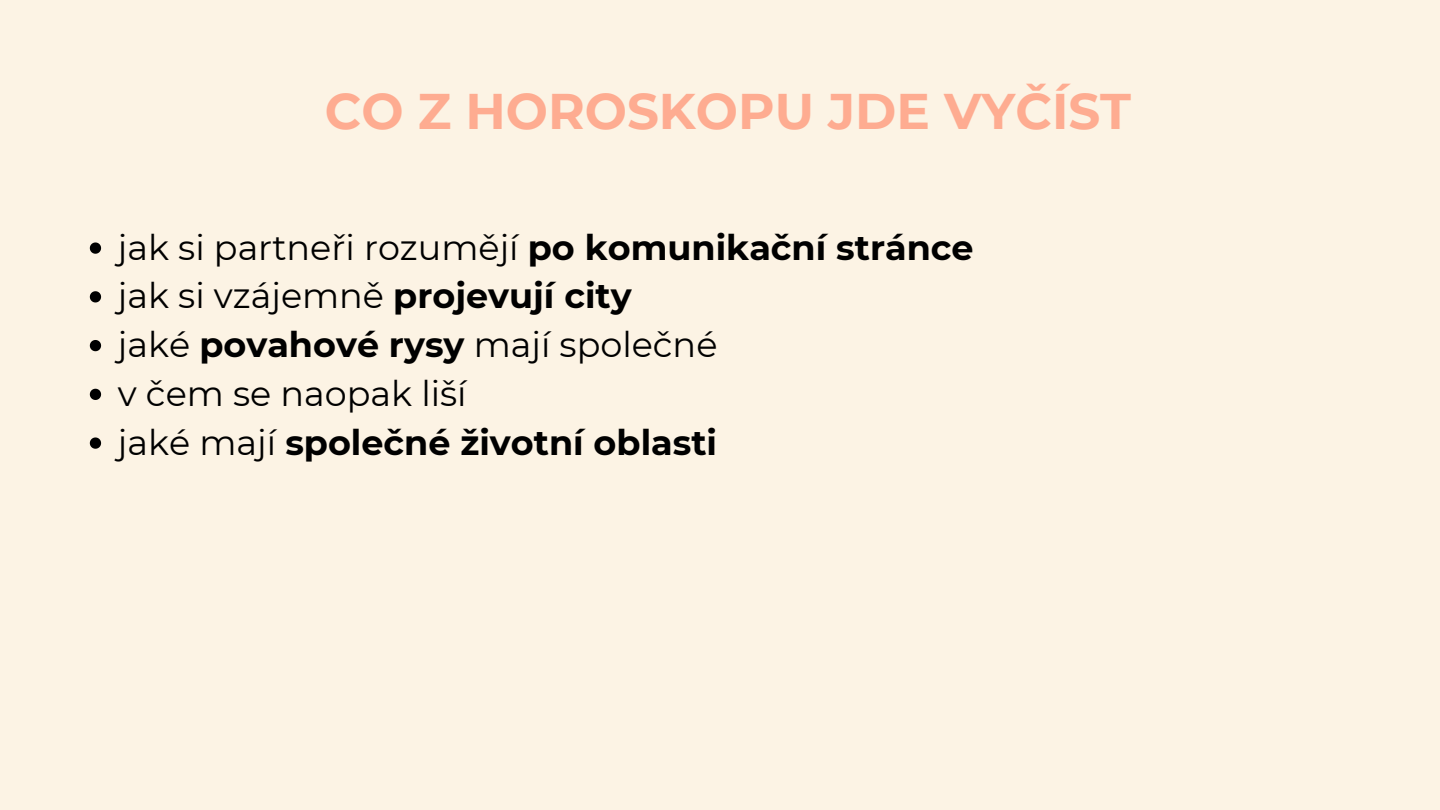
<style>
.page{position:relative;width:1440px;height:810px;background:#fcf3e4}
.page>*{position:absolute;margin:0;border:0;box-sizing:border-box;transform-origin:0 0}
.t1{font:700 50px "Montserrat";color:#feac91}
.t2{font:35px "Montserrat";color:#000}
.t3{font:700 35px "Montserrat";color:#000}
.s1{font-weight:700}
.s2{font-weight:400}
</style>
<div class="page">
<svg style="left:90px;top:242px;width:11px;height:12px"></svg>
<svg style="left:90px;top:291px;width:11px;height:11px"></svg>
<svg style="left:90px;top:340px;width:11px;height:11px"></svg>
<svg style="left:90px;top:389px;width:11px;height:11px"></svg>
<svg style="left:90px;top:437px;width:11px;height:12px"></svg>
<p class="t1" style="left:325px;top:80px;width:808px">CO Z HOROSKOPU JDE VYČÍST</p>
<h1 class="t2" style="left:118px;top:226px;width:857px">jak si partneři rozumějí <span class="s1">po komunikační stránce</span></h1>
<p class="t2" style="left:118px;top:275px;width:515px">jak si vzájemně <span class="s1">projevují city</span></p>
<p class="t2" style="left:118px;top:323px;width:601px">jaké <span class="s1">povahové rysy</span> mají společné</p>
<p class="t2" style="left:118px;top:372px;width:350px">v čem se naopak liší</p>
<p class="t3" style="left:118px;top:421px;width:601px"><span class="s2">jaké mají</span> společné životní oblasti</p>
</div>
